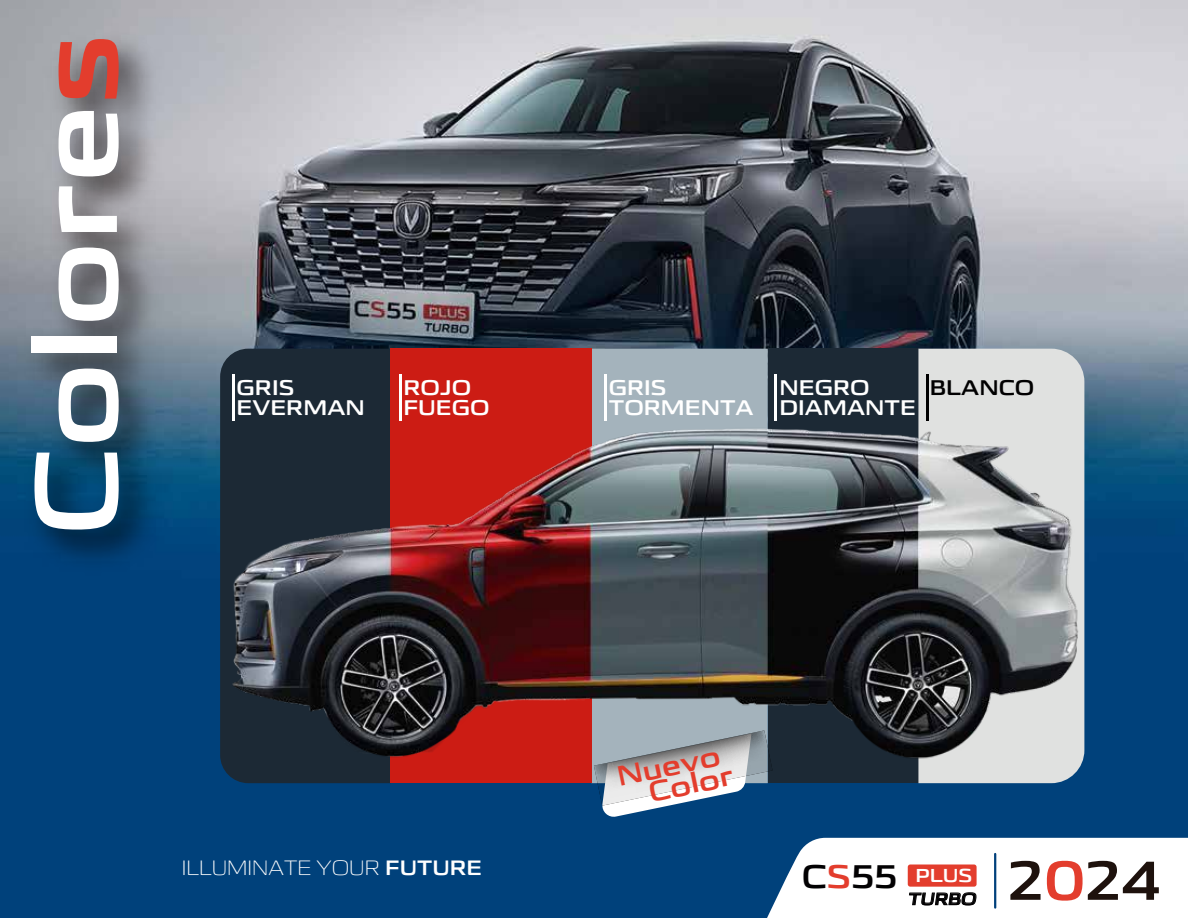
<style>
.page{position:relative;width:1188px;height:918px;background:#fff}
.page>*{position:absolute;margin:0;border:0;box-sizing:border-box;transform-origin:0 0}
.t1{font:116.7px "CHANGANUNITYPES B GB1 0";color:#fff}
.t2{font:55.2px "CHANGANUNITYPES B GB1 0";color:#1e120d}
.t3{font:33px "CHANGANUNITYPES B GB1 0";color:#020102}
.t4{font:28.35px/22.2px "CHANGANUNITYPES B GB1 0";color:#e33d2d}
.t5{font:21.45px/19.8px "CHANGANUNITYPES B GB1 0";color:#fff}
.t6{font:21.45px "CHANGANUNITYPES B GB1 0";color:#010001}
.t7{font:21px "CHANGANUNITYPES L GB1 0";color:#fff}
.t8{font:18.9px "CHANGANUNITYPES B GB1 0";color:#fff}
.t9{font:16.95px "CHANGANUNITYPES B GB1 0";color:#020102}
.s1{color:#e33d2d}
.s2{font-family:"CHANGANUNITYPES B GB1 0"}
</style>
<div class="page">
<img style="left:0;top:0;width:1188px;height:918px">
<div style="left:591px;top:349px;width:177px;height:434px;background:#a4b3bc"></div>
<div style="left:220px;top:349px;width:170px;height:434px;background:#1c2935"></div>
<div style="left:390px;top:349px;width:201px;height:434px;background:#cc1c14"></div>
<div style="left:768px;top:349px;width:150px;height:434px;background:#1c2935"></div>
<div style="left:918px;top:349px;width:166px;height:434px;background:#e0e1e0"></div>
<hr style="left:775px;top:374px;width:2px;height:47px;background:#fff">
<hr style="left:926px;top:374px;width:2px;height:47px;background:#010001">
<hr style="left:232px;top:374px;width:3px;height:47px;background:#fff">
<hr style="left:399px;top:374px;width:3px;height:47px;background:#fff">
<hr style="left:605px;top:374px;width:2px;height:47px;background:#fff">
<img style="left:204px;top:403px;width:902px;height:376px">
<svg style="left:594px;top:730px;width:179px;height:88px;background:#95a7b5"></svg>
<svg style="left:762px;top:838px;width:426px;height:80px"></svg>
<img style="left:0;top:15px;width:212px;height:573px">
<h1 class="t1" style="left:6px;top:536px;width:504px;rotate:-90deg">Colore<span class="s1">s</span></h1>
<p class="t5" style="left:237px;top:379px;width:59px">GRIS</p>
<p class="t6" style="left:930px;top:375px;width:106px">BLANCO</p>
<p class="t5" style="left:237px;top:399px;width:130px">EVERMAN</p>
<p class="t5" style="left:404px;top:379px;width:88px">ROJO<br>FUEGO</p>
<p class="t5" style="left:609px;top:379px;width:147px">GRIS<br>TORMENTA</p>
<p class="t5" style="left:780px;top:379px;width:138px">NEGRO<br>DIAMANTE</p>
<p class="t7" style="left:182px;top:855px;width:302px">ILLUMINATE YOUR <span class="s2">FUTURE</span></p>
<h3 class="t4" style="left:643px;top:761px;width:87px;text-indent:-28px;rotate:-12deg">Nuevo<br>Color</h3>
<h3 class="t3" style="left:802px;top:857px;width:97px">C<span class="s1">S</span>55</h3>
<p class="t8" style="left:915px;top:864px;width:59px">PLUS</p>
<h2 class="t2" style="left:1008px;top:848px;width:155px">2<span class="s1">0</span>24</h2>
<p class="t9" style="left:908px;top:889px;width:73px">TURBO</p>
</div>
